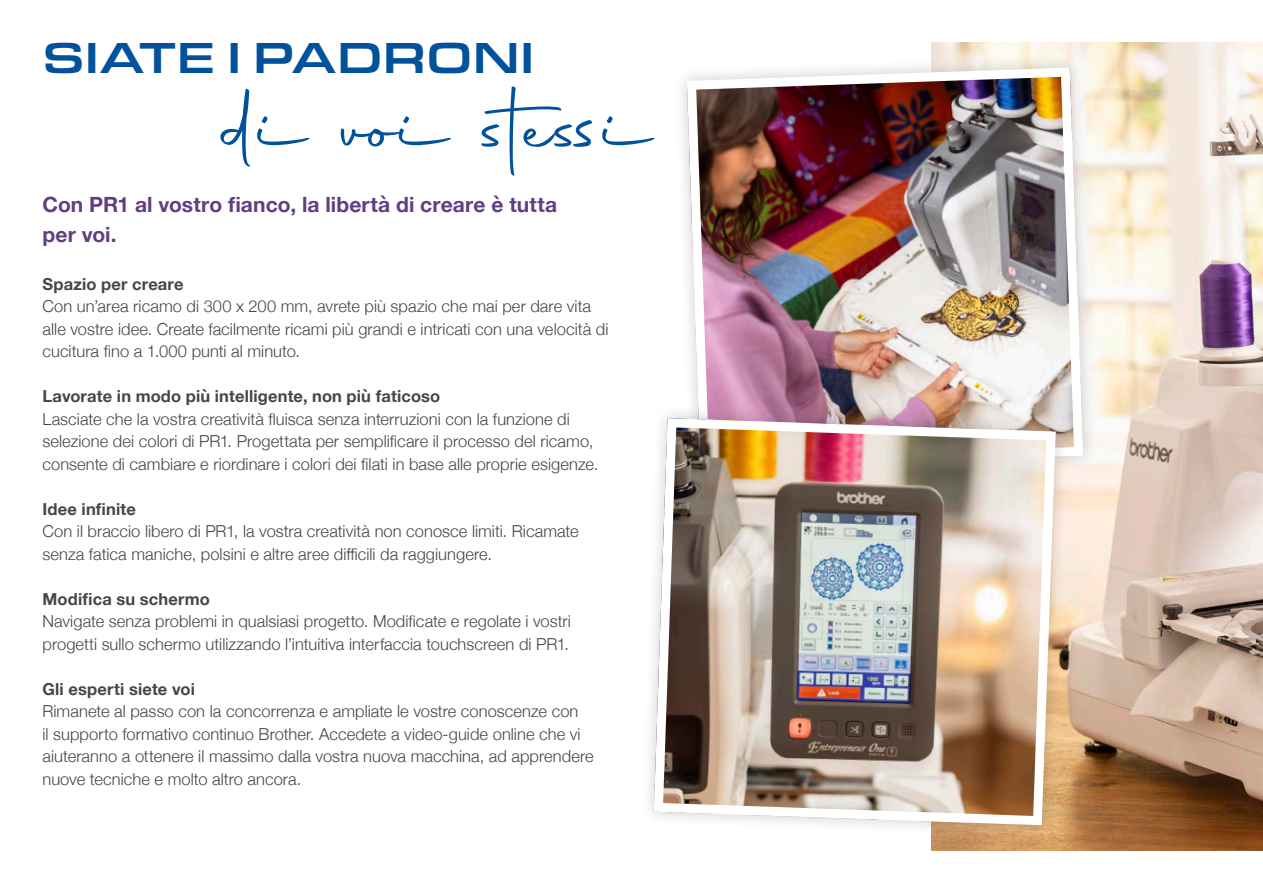
<style>
.page{position:relative;width:1263px;height:893px;background:#fff}
.page>*{position:absolute;margin:0;border:0;box-sizing:border-box;transform-origin:0 0}
.t1{font:96px "Autography";letter-spacing:.02em;color:#01519b}
.t2{font:500 45px "Eurostile Ext";letter-spacing:-.01em;color:#01519b}
.t3{font:700 21px/30px "Helvetica Neue";letter-spacing:.005em;color:#623e81}
.t4{font:300 16.5px/22.5px "Helvetica Neue";letter-spacing:.005em;color:#454647}
.t5{font:700 16.5px "Helvetica Neue";letter-spacing:.01em;color:#454647}
</style>
<div class="page">
<img style="left:931px;top:43px;width:332px;height:807px">
<div style="left:673px;top:54px;width:424px;height:429px;background:#231f20;opacity:.22"></div>
<img style="left:687px;top:69px;width:396px;height:400px">
<div style="left:687px;top:68px;width:396px;height:401px;border:9px solid #fff;border-radius:13px"></div>
<div style="left:640px;top:404px;width:429px;height:435px;background:#231f20;opacity:.22"></div>
<img style="left:654px;top:418px;width:401px;height:407px">
<div style="left:654px;top:418px;width:401px;height:407px;border:9px solid #fff;border-radius:13px"></div>
<p class="t2" style="left:43px;top:25px;width:494px">SIATE I PADRONI</p>
<p class="t1" style="left:224px;top:64px;width:433px">di voi stessi</p>
<p class="t3" style="left:43px;top:190px;width:516px">Con PR1 al vostro fianco, la libertà di creare è tutta per voi.</p>
<p class="t5" style="left:43px;top:271px;width:143px">Spazio per creare</p>
<p class="t4" style="left:43px;top:294px;width:567px">Con un’area ricamo di 300 x 200 mm, avrete più spazio che mai per dare vita alle vostre idee. Create facilmente ricami più grandi e intricati con una velocità di cucitura fino a 1.000 punti al minuto.</p>
<p class="t5" style="left:43px;top:383px;width:399px">Lavorate in modo più intelligente, non più faticoso</p>
<p class="t4" style="left:43px;top:406px;width:557px">Lasciate che la vostra creatività fluisca senza interruzioni con la funzione di selezione dei colori di PR1. Progettata per semplificare il processo del ricamo, consente di cambiare e riordinare i colori dei filati in base alle proprie esigenze.</p>
<p class="t5" style="left:43px;top:496px;width:95px">Idee infinite</p>
<p class="t4" style="left:43px;top:519px;width:538px">Con il braccio libero di PR1, la vostra creatività non conosce limiti. Ricamate senza fatica maniche, polsini e altre aree difficili da raggiungere.</p>
<p class="t5" style="left:43px;top:586px;width:169px">Modifica su schermo</p>
<p class="t4" style="left:43px;top:609px;width:530px">Navigate senza problemi in qualsiasi progetto. Modificate e regolate i vostri progetti sullo schermo utilizzando l’intuitiva interfaccia touchscreen di PR1.</p>
<p class="t5" style="left:43px;top:676px;width:154px">Gli esperti siete voi</p>
<p class="t4" style="left:43px;top:699px;width:553px">Rimanete al passo con la concorrenza e ampliate le vostre conoscenze con<br>il supporto formativo continuo Brother. Accedete a video-guide online che vi aiuteranno a ottenere il massimo dalla vostra nuova macchina, ad apprendere nuove tecniche e molto altro ancora.</p>
</div>
